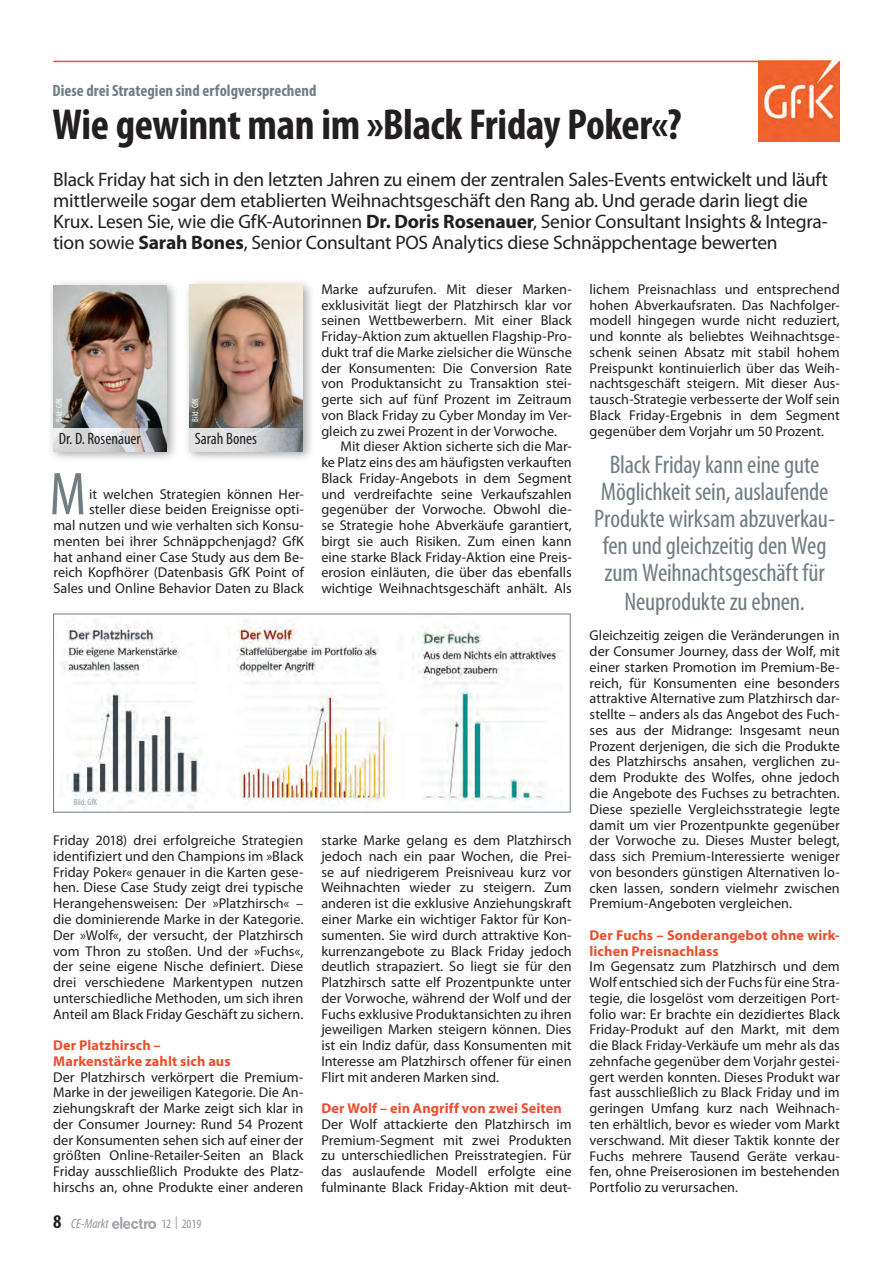
<style>
.page{position:relative;width:893px;height:1263px;background:#fff}
.page>*{position:absolute;margin:0;border:0;box-sizing:border-box;transform-origin:0 0}
.t1{font:condensed 61.05px "Myriad Pro";color:#717d83}
.t2{font:700 condensed 43.5px "Myriad Pro";letter-spacing:-.01em;color:#231f20}
.t3{font:condensed 25.5px/27.3px "Myriad Pro";letter-spacing:-.01em;color:#717d83;text-align:center}
.t4{font:19.5px/21px "Myriad Pro";letter-spacing:-.015em;color:#231f20}
.t5{font:700 condensed 16.5px "Myriad Pro";letter-spacing:.005em;color:#717d83}
.t6{font:condensed 16.5px "Myriad Pro";color:#231f20}
.t7{font:14.25px/15.8px "Myriad Pro";color:#231f20;text-align:justify}
.t8{font:700 14.25px/15.8px "Myriad Pro";letter-spacing:.01em;color:#ed4d2f}
.t9{font:italic condensed 13.5px "Myriad Pro";color:#939598}
.t10{font:condensed 12.75px "Myriad Pro";color:#939598}
.t11{font:condensed 9px "Myriad Pro";color:#fff}
.t12{font:condensed 9px "Myriad Pro";color:#97a1a7}
.s1{font-weight:700}
.s2{font-weight:700;font-style:normal;font-size:19.5px;color:#231f20}
</style>
<div class="page">
<img style="left:113px;top:1217px;width:42px;height:11px">
<hr style="left:53px;top:61px;width:786px;height:1px;background:#ed4d2f">
<img style="left:759px;top:61px;width:81px;height:81px">
<div style="left:47px;top:279px;width:132px;height:184px;background:#231f20;opacity:.4"></div>
<img style="left:53px;top:285px;width:114px;height:143px">
<svg style="left:53px;top:428px;width:114px;height:23px;background:#c3c3c5"></svg>
<div style="left:183px;top:279px;width:132px;height:184px;background:#231f20;opacity:.4"></div>
<img style="left:189px;top:285px;width:114px;height:143px">
<svg style="left:189px;top:428px;width:114px;height:23px;background:#c8cbcd"></svg>
<img style="left:62px;top:619px;width:498px;height:190px">
<p class="t5" style="left:53px;top:80px;width:265px">Diese drei Strategien sind erfolgversprechend</p>
<h2 class="t2" style="left:53px;top:97px;width:631px">Wie gewinnt man im »Black Friday Poker«?</h2>
<p class="t4" style="left:53px;top:169px;width:776px">Black Friday hat sich in den letzten Jahren zu einem der zentralen Sales-Events entwickelt und läuft mittlerweile sogar dem etablierten Weihnachtsgeschäft den Rang ab. Und gerade darin liegt die Krux. Lesen Sie, wie die GfK-Autorinnen <span class="s1">Dr. Doris Rosenauer</span>, Senior Consultant Insights &amp; Integra&shy;tion sowie <span class="s1">Sarah Bones</span>, Senior Consultant POS Analytics diese Schnäppchentage bewerten</p>
<p class="t11" style="left:54px;top:422px;width:25px;rotate:-90deg">Bild: GfK</p>
<p class="t6" style="left:59px;top:429px;width:84px">Dr. D. Rosenauer</p>
<p class="t11" style="left:190px;top:422px;width:25px;rotate:-90deg">Bild: GfK</p>
<p class="t6" style="left:195px;top:429px;width:64px">Sarah Bones</p>
<h1 class="t1" style="left:50px;top:457px;width:38px">M</h1>
<p class="t7" style="left:53px;top:486px;width:252px;text-align:right">it welchen Strategien können Her&shy;steller diese beiden Ereignisse opti-<br>mal nutzen und wie verhalten sich Konsu&shy;menten bei ihrer Schnäppchenjagd? GfK hat anhand einer Case Study aus dem Be&shy;reich Kopfhörer (Datenbasis GfK Point of Sales und Online Behavior Daten zu Black</p>
<p class="t7" style="left:321px;top:281px;width:252px">Marke aufzurufen. Mit dieser Marken&shy;exklusivität liegt der Platzhirsch klar vor seinen Wettbewerbern. Mit einer Black Friday-Aktion zum aktuellen Flagship-Pro&shy;dukt traf die Marke zielsicher die Wünsche der Konsumenten: Die Conversion Rate von Produktansicht zu Transaktion stei&shy;gerte sich auf fünf Prozent im Zeitraum von Black Friday zu Cyber Monday im Ver&shy;gleich zu zwei Prozent in der Vorwoche.</p>
<p class="t7" style="left:321px;top:438px;width:252px;text-indent:19px">Mit dieser Aktion sicherte sich die Mar&shy;ke Platz eins des am häufigsten verkauften Black Friday-Angebots in dem Segment und verdreifachte seine Verkaufszahlen gegenüber der Vorwoche. Obwohl die&shy;se Strategie hohe Abverkäufe garantiert, birgt sie auch Risiken. Zum einen kann eine starke Black Friday-Aktion eine Preis&shy;erosion einläuten, die über das ebenfalls wichtige Weihnachtsgeschäft anhält. Als</p>
<p class="t12" style="left:74px;top:796px;width:25px">Bild: GfK</p>
<p class="t7" style="left:53px;top:832px;width:252px">Friday 2018) drei erfolgreiche Strategien identifiziert und den Champions im »Black Friday Poker« genauer in die Karten gese&shy;hen. Diese Case Study zeigt drei typische Herangehensweisen: Der »Platzhirsch« – die dominierende Marke in der Kategorie.<br>Der »Wolf«, der versucht, der Platzhirsch vom Thron zu stoßen. Und der »Fuchs«, der seine eigene Nische definiert. Diese drei verschiedene Markentypen nutzen unterschiedliche Methoden, um sich ihren Anteil am Black Friday Geschäft zu sichern.</p>
<p class="t8" style="left:53px;top:1037px;width:179px">Der Platzhirsch –<br>Markenstärke zahlt sich aus</p>
<p class="t7" style="left:53px;top:1069px;width:252px">Der Platzhirsch verkörpert die Premium-Marke in der jeweiligen Kategorie. Die An&shy;ziehungskraft der Marke zeigt sich klar in der Consumer Journey: Rund 54 Prozent der Konsumenten sehen sich auf einer der größten Online-Retailer-Seiten an Black Friday ausschließlich Produkte des Platz&shy;hirschs an, ohne Produkte einer anderen</p>
<p class="t9" style="left:53px;top:1215px;width:57px"><span class="s2">8</span> CE-Markt</p>
<p class="t10" style="left:161px;top:1216px;width:42px">12 | 2019</p>
<p class="t7" style="left:321px;top:832px;width:252px">starke Marke gelang es dem Platzhirsch jedoch nach ein paar Wochen, die Prei&shy;se auf niedrigerem Preisniveau kurz vor Weihnachten wieder zu steigern. Zum anderen ist die exklusive Anziehungskraft einer Marke ein wichtiger Faktor für Kon&shy;sumenten. Sie wird durch attraktive Kon&shy;kurrenzangebote zu Black Friday jedoch deutlich strapaziert. So liegt sie für den Platzhirsch satte elf Prozentpunkte unter der Vorwoche, während der Wolf und der Fuchs exklusive Produktansichten zu ihren jeweiligen Marken steigern können. Dies ist ein Indiz dafür, dass Konsumenten mit Interesse am Platzhirsch offener für einen Flirt mit anderen Marken sind.</p>
<p class="t8" style="left:321px;top:1100px;width:242px">Der Wolf – ein Angriff von zwei Seiten</p>
<p class="t7" style="left:321px;top:1116px;width:252px">Der Wolf attackierte den Platzhirsch im Premium-Segment mit zwei Produkten zu unterschiedlichen Preisstrategien. Für das auslaufende Modell erfolgte eine fulminante Black Friday-Aktion mit deut-</p>
<p class="t7" style="left:590px;top:281px;width:252px">lichem Preisnachlass und entsprechend hohen Abverkaufsraten. Das Nachfolger&shy;modell hingegen wurde nicht reduziert, und konnte als beliebtes Weihnachtsge&shy;schenk seinen Absatz mit stabil hohem Preispunkt kontinuierlich über das Weih&shy;nachtsgeschäft steigern. Mit dieser Aus&shy;tausch-Strategie verbesserte der Wolf sein Black Friday-Ergebnis in dem Segment gegenüber dem Vorjahr um 50 Prozent.</p>
<h3 class="t3" style="left:594px;top:451px;width:242px">Black Friday kann eine gute<br>Möglichkeit sein, auslaufende<br>Produkte wirksam abzuverkau&shy;fen und gleichzeitig den Weg zum Weihnachtsgeschäft für<br>Neuprodukte zu ebnen.</h3>
<p class="t7" style="left:590px;top:627px;width:252px">Gleichzeitig zeigen die Veränderungen in der Consumer Journey, dass der Wolf, mit einer starken Promotion im Premium-Be&shy;reich, für Konsumenten eine besonders attraktive Alternative zum Platzhirsch dar&shy;stellte – anders als das Angebot des Fuch&shy;ses aus der Midrange: Insgesamt neun Prozent derjenigen, die sich die Produkte des Platzhirschs ansahen, verglichen zu&shy;dem Produkte des Wolfes, ohne jedoch die Angebote des Fuchses zu betrachten.<br>Diese spezielle Vergleichsstrategie legte damit um vier Prozentpunkte gegenüber der Vorwoche zu. Dieses Muster belegt, dass sich Premium-Interessierte weniger von besonders günstigen Alternativen lo&shy;cken lassen, sondern vielmehr zwischen Premium-Angeboten vergleichen.</p>
<p class="t8" style="left:590px;top:927px;width:252px">Der Fuchs – Sonderangebot ohne wirk&shy;lichen Preisnachlass</p>
<p class="t7" style="left:590px;top:958px;width:252px">Im Gegensatz zum Platzhirsch und dem Wolf entschied sich der Fuchs für eine Stra&shy;tegie, die losgelöst vom derzeitigen Port&shy;folio war: Er brachte ein dezidiertes Black Friday-Produkt auf den Markt, mit dem die Black Friday-Verkäufe um mehr als das zehnfache gegenüber dem Vorjahr gestei&shy;gert werden konnten. Dieses Produkt war fast ausschließlich zu Black Friday und im geringen Umfang kurz nach Weihnach&shy;ten erhältlich, bevor es wieder vom Markt verschwand. Mit dieser Taktik konnte der Fuchs mehrere Tausend Geräte verkau&shy;fen, ohne Preiserosionen im bestehenden Portfolio zu verursachen.</p>
</div>
